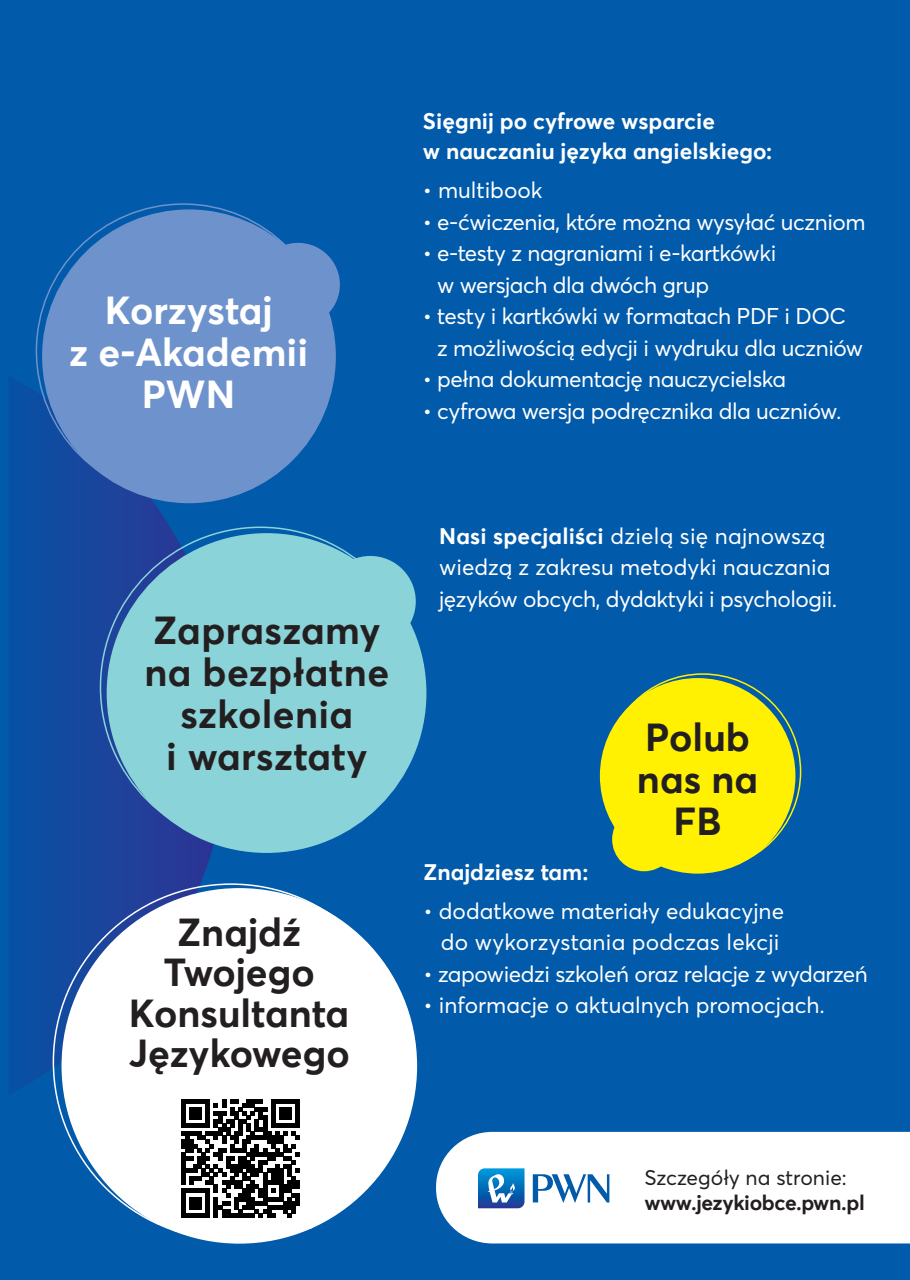
<style>
.page{position:relative;width:910px;height:1280px;background:#015aaa}
.page>*{position:absolute;margin:0;border:0;box-sizing:border-box;transform-origin:0 0}
.t1{font:700 39px/42px "Averta Std";color:#231f20;text-align:center}
.t2{font:700 39px/42px "Averta Std";color:#fff;text-align:center}
.t3{font:22.5px/31.5px "Averta Std";letter-spacing:-.02em;color:#fff}
.t4{font:22.5px/31.5px "Averta Std";color:#fff;text-align:center}
.t5{font:700 22.5px/30px "Averta Std";color:#fff}
.t6{font:700 21px "Averta Std";letter-spacing:-.02em;color:#231f20}
.t7{font:21px "Averta Std";color:#231f20}
.s1{font-weight:700}
</style>
<div class="page">
<div style="left:436px;top:1132px;width:474px;height:111px;background:#fff"></div>
<svg style="left:23px;top:376px;width:206px;height:719px"></svg>
<div style="left:107px;top:533px;width:319px;height:320px;background:#8ad3d8;border-radius:50%"></div>
<div style="left:325px;top:556px;width:91px;height:91px;background:#8ad3d8;border-radius:50%"></div>
<div style="left:42px;top:209px;width:294px;height:294px;background:#6e93cc;border-radius:50%"></div>
<div style="left:256px;top:243px;width:84px;height:83px;background:#6e93cc;border-radius:50%"></div>
<div style="left:612px;top:807px;width:64px;height:64px;background:#fff101;border-radius:50%"></div>
<div style="left:600px;top:678px;width:195px;height:196px;background:#fff101;border-radius:50%"></div>
<div style="left:62px;top:888px;width:355px;height:356px;background:#fff;border-radius:50%"></div>
<svg style="left:181px;top:1099px;width:131px;height:130px"></svg>
<svg style="left:466px;top:1156px;width:155px;height:64px"></svg>
<h1 class="t2" style="left:69px;top:289px;width:240px">Korzystaj<br>z e-Akademii<br>PWN</h1>
<p class="t5" style="left:423px;top:106px;width:351px">Sięgnij po cyfrowe wsparcie<br>w nauczaniu języka angielskiego:</p>
<p class="t4" style="left:423px;top:174px;width:121px">• multibook</p>
<p class="t3" style="left:423px;top:206px;width:444px">• e-ćwiczenia, które można wysyłać uczniom</p>
<p class="t3" style="left:437px;top:237px;width:340px;text-indent:-15px">• e-testy z nagraniami i e-kartkówki w wersjach dla dwóch grup</p>
<p class="t3" style="left:437px;top:300px;width:427px;text-indent:-15px">• testy i kartkówki w formatach PDF i DOC<br>z możliwością edycji i wydruku dla uczniów</p>
<p class="t3" style="left:423px;top:363px;width:365px">• pełna dokumentację nauczycielska</p>
<p class="t3" style="left:423px;top:395px;width:420px">• cyfrowa wersja podręcznika dla uczniów.</p>
<h1 class="t1" style="left:144px;top:608px;width:246px">Zapraszamy na bezpłatne szkolenia<br>i warsztaty</h1>
<h1 class="t1" style="left:128px;top:911px;width:223px;line-height:40.5px">Znajdź<br>Twojego<br>Konsultanta<br>Językowego</h1>
<p class="t3" style="left:439px;top:520px;width:400px"><span class="s1">Nasi specjaliści</span> dzielą się najnowszą wiedzą z zakresu metodyki nauczania języków obcych, dydaktyki i psychologii.</p>
<h1 class="t1" style="left:637px;top:715px;width:123px">Polub nas na<br>FB</h1>
<p class="t5" style="left:423px;top:856px;width:166px">Znajdziesz tam:</p>
<p class="t4" style="left:423px;top:895px;width:362px">• dodatkowe materiały edukacyjne do wykorzystania podczas lekcji</p>
<p class="t3" style="left:423px;top:958px;width:446px">• zapowiedzi szkoleń oraz relacje z wydarzeń</p>
<p class="t4" style="left:423px;top:989px;width:403px">• informacje o aktualnych promocjach.</p>
<p class="t7" style="left:644px;top:1164px;width:204px">Szczegóły na stronie:</p>
<p class="t6" style="left:644px;top:1189px;width:222px">www.jezykiobce.pwn.pl</p>
</div>
